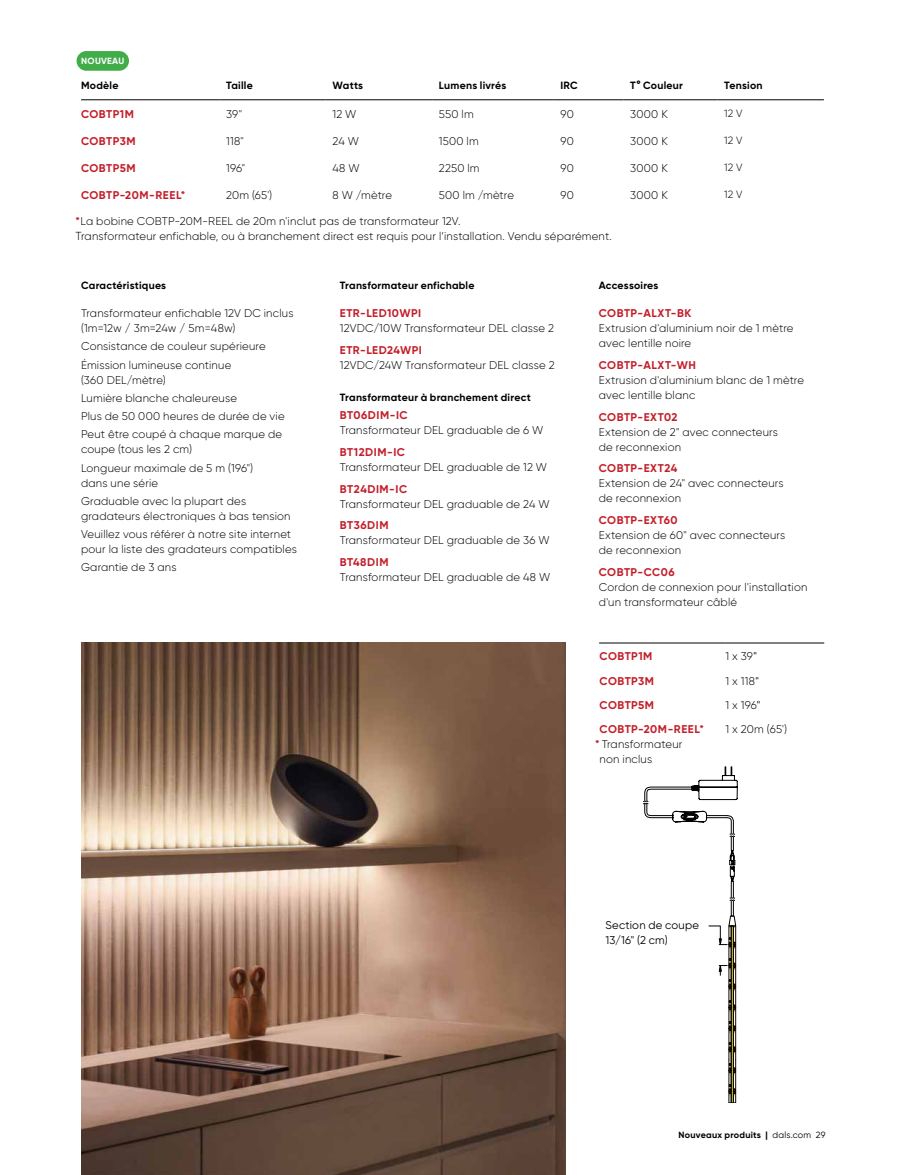
<style>
.page{position:relative;width:905px;height:1175px;background:#fff}
.page>*{position:absolute;margin:0;border:0;box-sizing:border-box;transform-origin:0 0}
.t1{font:300 11.25px/15px "Gilroy";letter-spacing:.015em;color:#000}
.t2{font:700 11.25px "Gilroy";letter-spacing:.04em;color:#c31f2a}
.t3{font:11.25px/15px "Gilroy";letter-spacing:.02em;color:#000}
.t4{font:700 10.5px "Gilroy";letter-spacing:.02em;color:#000}
.t5{font:300 10.5px "Gilroy";letter-spacing:.01em;color:#000}
.t6{font:700 9px "Gilroy";letter-spacing:.025em;color:#000}
.t7{font:700 9px "Gilroy";letter-spacing:.025em;color:#fff}
.s1{font-weight:700;color:#c31f2a}
.s2{font-size:11.7px}
.s3{font-weight:400}
</style>
<div class="page">
<img style="left:81px;top:643px;width:484px;height:531px">
<hr style="left:81px;top:99px;width:138px;height:1px;background:#000">
<hr style="left:219px;top:99px;width:107px;height:1px;background:#000">
<hr style="left:326px;top:99px;width:106px;height:1px;background:#000">
<hr style="left:432px;top:99px;width:122px;height:1px;background:#000">
<hr style="left:554px;top:99px;width:69px;height:1px;background:#000">
<hr style="left:623px;top:99px;width:94px;height:1px;background:#000">
<hr style="left:717px;top:99px;width:106px;height:1px;background:#000">
<svg style="left:643px;top:766px;width:94px;height:337px"></svg>
<hr style="left:725px;top:642px;width:99px;height:1px;background:#000">
<hr style="left:599px;top:642px;width:126px;height:1px;background:#000">
<div style="left:76px;top:51px;width:53px;height:20px;background:#41ad49;border-radius:10px"></div>
<p class="t7" style="left:81px;top:56px;width:44px">NOUVEAU</p>
<p class="t4" style="left:81px;top:79px;width:39px">Modèle</p>
<p class="t4" style="left:226px;top:79px;width:28px">Taille</p>
<p class="t4" style="left:332px;top:79px;width:32px">Watts</p>
<p class="t4" style="left:439px;top:79px;width:69px">Lumens livrés</p>
<p class="t4" style="left:560px;top:79px;width:19px">IRC</p>
<p class="t4" style="left:630px;top:79px;width:54px">T° Couleur</p>
<p class="t4" style="left:724px;top:79px;width:40px">Tension</p>
<p class="t2" style="left:81px;top:107px;width:54px">COBTP1M</p>
<p class="t1" style="left:226px;top:106px;width:17px">39"</p>
<p class="t1" style="left:332px;top:106px;width:25px">12 W</p>
<p class="t1" style="left:439px;top:106px;width:36px">550 lm</p>
<p class="t1" style="left:560px;top:106px;width:15px">90</p>
<p class="t1" style="left:630px;top:106px;width:39px">3000 K</p>
<p class="t5" style="left:724px;top:107px;width:20px">12 V</p>
<p class="t2" style="left:81px;top:134px;width:56px">COBTP3M</p>
<p class="t1" style="left:226px;top:133px;width:19px">118"</p>
<p class="t1" style="left:332px;top:133px;width:28px">24 W</p>
<p class="t1" style="left:439px;top:133px;width:41px">1500 lm</p>
<p class="t1" style="left:560px;top:133px;width:15px">90</p>
<p class="t1" style="left:630px;top:133px;width:39px">3000 K</p>
<p class="t5" style="left:724px;top:134px;width:20px">12 V</p>
<p class="t2" style="left:81px;top:161px;width:56px">COBTP5M</p>
<p class="t1" style="left:226px;top:160px;width:21px">196"</p>
<p class="t1" style="left:332px;top:160px;width:29px">48 W</p>
<p class="t1" style="left:439px;top:160px;width:42px">2250 lm</p>
<p class="t1" style="left:560px;top:160px;width:15px">90</p>
<p class="t1" style="left:630px;top:160px;width:39px">3000 K</p>
<p class="t5" style="left:724px;top:161px;width:20px">12 V</p>
<p class="t2" style="left:81px;top:188px;width:106px">COBTP-20M-REEL*</p>
<p class="t1" style="left:226px;top:187px;width:48px">20m (65')</p>
<p class="t1" style="left:332px;top:187px;width:61px">8 W /mètre</p>
<p class="t1" style="left:439px;top:187px;width:76px">500 lm /mètre</p>
<p class="t1" style="left:560px;top:187px;width:15px">90</p>
<p class="t1" style="left:630px;top:187px;width:39px">3000 K</p>
<p class="t5" style="left:724px;top:188px;width:20px">12 V</p>
<p class="t1" style="left:75px;top:214px;width:537px"><span class="s1">*</span>La bobine COBTP-20M-REEL de 20m n'inclut pas de transformateur 12V.<br><span class="s2">T</span>ransformateur enfichable, ou à branchement direct est requis pour l’installation. Vendu séparément.</p>
<p class="t4" style="left:81px;top:278px;width:87px">Caractéristiques</p>
<p class="t1" style="left:81px;top:305px;width:214px">Transformateur enfichable 12V DC inclus (1m=12w / 3m=24w / 5m=48w)</p>
<p class="t1" style="left:81px;top:337px;width:186px;line-height:18.3px">Consistance de couleur supérieure<br>Émission lumineuse continue</p>
<p class="t1" style="left:81px;top:370px;width:205px;line-height:18.3px">(360 DEL/mètre)<br>Lumière blanche chaleureuse<br>Plus de 50 000 heures de durée de vie<br>Peut être coupé à chaque marque de</p>
<p class="t1" style="left:81px;top:440px;width:174px;line-height:18.3px">coupe (tous les 2 cm)<br>Longueur maximale de 5 m (196")</p>
<p class="t1" style="left:81px;top:473px;width:167px;line-height:18.3px">dans une série<br>Graduable avec la plupart des</p>
<p class="t1" style="left:81px;top:506px;width:212px;line-height:18.3px">gradateurs électroniques à bas tension<br>Veuillez vous référer à notre site internet</p>
<p class="t1" style="left:81px;top:540px;width:217px;line-height:18.3px">pour la liste des gradateurs compatibles<br>Garantie de 3 ans</p>
<p class="t4" style="left:340px;top:278px;width:136px">Transformateur enfichable</p>
<p class="t2" style="left:340px;top:306px;width:83px">ETR-LED10WPI</p>
<p class="t1" style="left:340px;top:320px;width:215px">12VDC/10W Transformateur DEL classe 2</p>
<p class="t2" style="left:340px;top:343px;width:84px">ETR-LED24WPI</p>
<p class="t1" style="left:340px;top:357px;width:216px">12VDC/24W Transformateur DEL classe 2</p>
<p class="t4" style="left:340px;top:390px;width:192px">Transformateur à branchement direct</p>
<p class="t2" style="left:340px;top:408px;width:69px">BT06DIM-IC</p>
<p class="t1" style="left:340px;top:422px;width:205px">Transformateur DEL graduable de 6 W</p>
<p class="t2" style="left:340px;top:445px;width:67px">BT12DIM-IC</p>
<p class="t1" style="left:340px;top:459px;width:209px">Transformateur DEL graduable de 12 W</p>
<p class="t2" style="left:340px;top:481px;width:69px">BT24DIM-IC</p>
<p class="t1" style="left:340px;top:496px;width:211px">Transformateur DEL graduable de 24 W</p>
<p class="t2" style="left:340px;top:518px;width:50px">BT36DIM</p>
<p class="t1" style="left:340px;top:533px;width:211px">Transformateur DEL graduable de 36 W</p>
<p class="t2" style="left:340px;top:555px;width:50px">BT48DIM</p>
<p class="t1" style="left:340px;top:569px;width:212px">Transformateur DEL graduable de 48 W</p>
<p class="t4" style="left:598px;top:278px;width:61px">Accessoires</p>
<p class="t2" style="left:598px;top:306px;width:94px">COBTP-ALXT-BK</p>
<p class="t1" style="left:598px;top:320px;width:196px">Extrusion d'aluminium noir de 1 mètre avec lentille noire</p>
<p class="t2" style="left:598px;top:358px;width:98px">COBTP-ALXT-WH</p>
<p class="t1" style="left:598px;top:372px;width:207px">Extrusion d'aluminium blanc de 1 mètre avec lentille blanc</p>
<p class="t2" style="left:598px;top:410px;width:80px">COBTP-EXT02</p>
<p class="t1" style="left:598px;top:424px;width:181px">Extension de 2" avec connecteurs de reconnexion</p>
<p class="t2" style="left:598px;top:461px;width:80px">COBTP-EXT24</p>
<p class="t1" style="left:598px;top:476px;width:186px">Extension de 24" avec connecteurs de reconnexion</p>
<p class="t2" style="left:598px;top:513px;width:80px">COBTP-EXT60</p>
<p class="t1" style="left:598px;top:527px;width:188px">Extension de 60" avec connecteurs de reconnexion</p>
<p class="t2" style="left:598px;top:565px;width:77px">COBTP-CC06</p>
<p class="t1" style="left:598px;top:579px;width:210px">Cordon de connexion pour l'installation d'un transformateur câblé</p>
<p class="t2" style="left:599px;top:649px;width:54px">COBTP1M</p>
<p class="t1" style="left:725px;top:648px;width:33px">1 x 39<span class="s3">"</span></p>
<p class="t2" style="left:599px;top:673px;width:56px">COBTP3M</p>
<p class="t1" style="left:725px;top:673px;width:35px">1 x 118<span class="s3">"</span></p>
<p class="t2" style="left:599px;top:698px;width:56px">COBTP5M</p>
<p class="t1" style="left:725px;top:698px;width:36px">1 x 196<span class="s3">"</span></p>
<p class="t2" style="left:599px;top:722px;width:106px">COBTP-20M-REEL*</p>
<p class="t1" style="left:595px;top:736px;width:89px"><span class="s1">*</span> Transformateur</p>
<p class="t1" style="left:599px;top:751px;width:54px">non inclus</p>
<p class="t1" style="left:725px;top:721px;width:63px">1 x 20m (65')</p>
<p class="t3" style="left:605px;top:917px;width:95px">Section de coupe<br>13/16" (2 cm)</p>
<p class="t6" style="left:678px;top:1129px;width:148px">Nouveaux produits | <span class="s3">dals.com 29</span></p>
</div>
